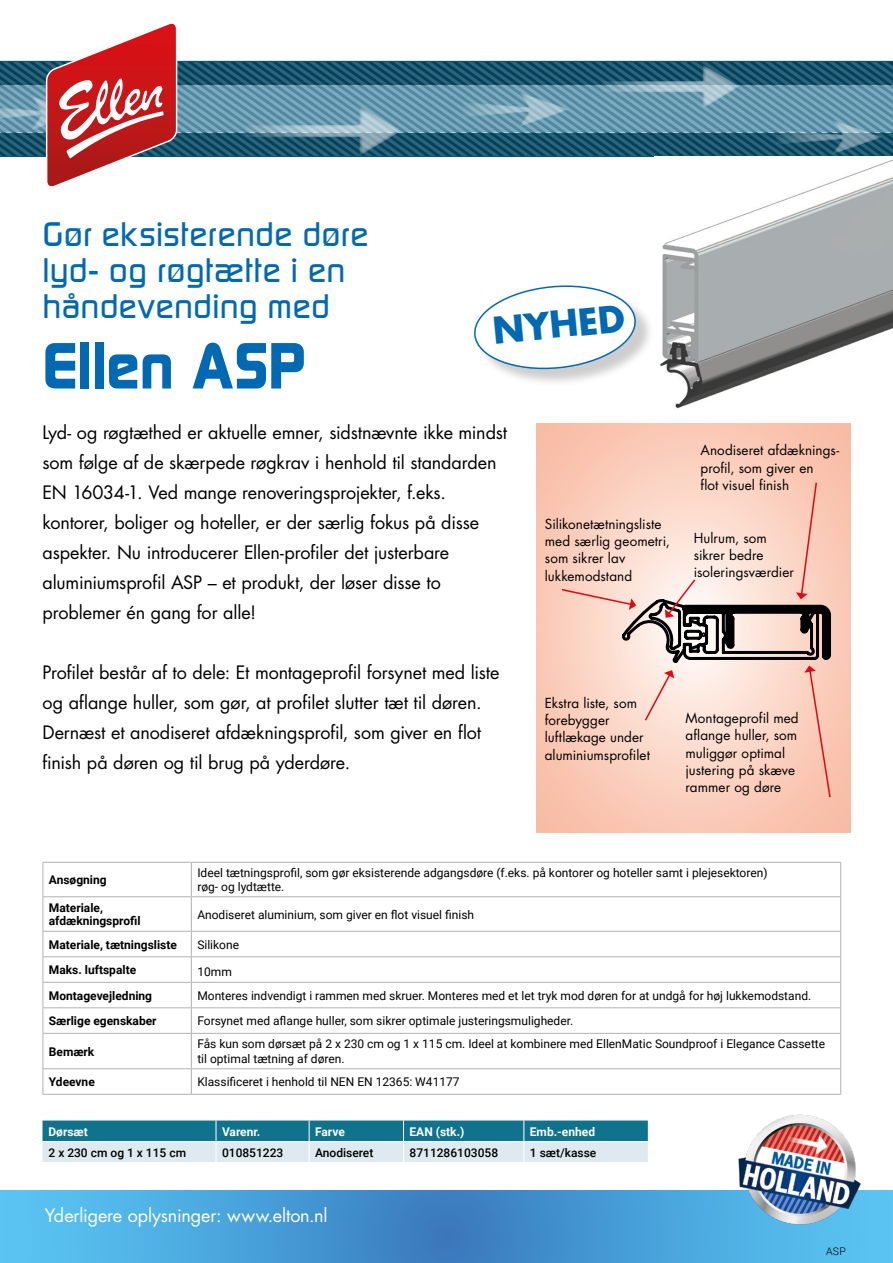
<style>
.page{position:relative;width:893px;height:1263px;background:#fff}
.page>*{position:absolute;margin:0;border:0;box-sizing:border-box;transform-origin:0 0}
.t1{font:800 63px "Digital Serial";color:#0069b4}
.t2{font:700 36px "Futura Std";color:#0069b4}
.t3{font:700 33px/36px "Digital Serial";letter-spacing:.01em;color:#0069b4}
.t4{font:18px/30px "Futura Std";letter-spacing:-.005em;color:#000}
.t5{font:18px "Futura Std";letter-spacing:-.005em;color:#fff}
.t6{font:13.5px/17.2px "Futura Std";letter-spacing:.005em;color:#000}
.t7{font:12px/13.5px "Roboto";color:#000}
.t8{font:700 12px/13.5px "Roboto";color:#000}
.t9{font:500 12px "Roboto";color:#000}
.t10{font:700 12px "Roboto";color:#fff}
.t11{font:300 10.5px "Roboto";color:#000}
</style>
<div class="page">
<svg style="left:0;top:1191px;width:893px;height:72px;background:#49a1d9"></svg>
<img style="left:660px;top:188px;width:233px;height:221px">
<svg style="left:0;top:23px;width:893px;height:165px"></svg>
<div style="left:537px;top:424px;width:313px;height:409px;background:linear-gradient(to right,#fac8b4,#f9c7b3)"></div>
<svg style="left:43px;top:1120px;width:605px;height:42px;background:#7bb1c1"></svg>
<hr style="left:43px;top:862px;width:148px;height:1px;background:#b3b2b2">
<hr style="left:43px;top:863px;width:1px;height:33px;background:#b3b2b2">
<hr style="left:191px;top:862px;width:650px;height:1px;background:#b3b2b2">
<hr style="left:191px;top:863px;width:1px;height:33px;background:#b3b2b2">
<hr style="left:840px;top:863px;width:1px;height:33px;background:#b3b2b2">
<hr style="left:43px;top:896px;width:148px;height:1px;background:#b3b2b2">
<hr style="left:43px;top:897px;width:1px;height:34px;background:#b3b2b2">
<hr style="left:191px;top:896px;width:650px;height:1px;background:#b3b2b2">
<hr style="left:191px;top:897px;width:1px;height:34px;background:#b3b2b2">
<hr style="left:840px;top:897px;width:1px;height:34px;background:#b3b2b2">
<hr style="left:43px;top:931px;width:148px;height:1px;background:#b3b2b2">
<hr style="left:191px;top:931px;width:650px;height:1px;background:#b3b2b2">
<hr style="left:43px;top:956px;width:148px;height:1px;background:#b3b2b2">
<hr style="left:191px;top:956px;width:650px;height:1px;background:#b3b2b2">
<hr style="left:43px;top:982px;width:148px;height:1px;background:#b3b2b2">
<hr style="left:191px;top:982px;width:650px;height:1px;background:#b3b2b2">
<hr style="left:43px;top:1007px;width:148px;height:1px;background:#b3b2b2">
<svg style="left:43px;top:932px;width:1px;height:101px"></svg>
<hr style="left:191px;top:1007px;width:650px;height:1px;background:#b3b2b2">
<svg style="left:191px;top:932px;width:1px;height:101px"></svg>
<svg style="left:840px;top:932px;width:1px;height:101px"></svg>
<hr style="left:43px;top:1033px;width:148px;height:1px;background:#b3b2b2">
<hr style="left:43px;top:1034px;width:1px;height:34px;background:#b3b2b2">
<hr style="left:191px;top:1033px;width:650px;height:1px;background:#b3b2b2">
<hr style="left:191px;top:1034px;width:1px;height:34px;background:#b3b2b2">
<hr style="left:840px;top:1034px;width:1px;height:34px;background:#b3b2b2">
<hr style="left:43px;top:1068px;width:148px;height:1px;background:#b3b2b2">
<svg style="left:43px;top:1069px;width:1px;height:25px"></svg>
<hr style="left:191px;top:1068px;width:650px;height:1px;background:#b3b2b2">
<svg style="left:191px;top:1069px;width:1px;height:25px"></svg>
<svg style="left:840px;top:1069px;width:1px;height:25px"></svg>
<hr style="left:43px;top:1094px;width:148px;height:1px;background:#b3b2b2">
<hr style="left:191px;top:1094px;width:650px;height:1px;background:#b3b2b2">
<img style="left:736px;top:1114px;width:128px;height:114px">
<svg style="left:560px;top:481px;width:272px;height:318px;background:#eccabd"></svg>
<div style="left:477px;top:288px;width:177px;height:100px;background:#000;opacity:.2"></div>
<svg style="left:474px;top:285px;width:163px;height:87px"></svg>
<h3 class="t3" style="left:43px;top:216px;width:327px">Gør eksisterende døre lyd- og røgtætte i en håndevending med</h3>
<h1 class="t1" style="left:43px;top:328px;width:264px">Ellen ASP</h1>
<h2 class="t2" style="left:490px;top:307px;width:134px;rotate:-6deg">NYHED</h2>
<p class="t4" style="left:43px;top:417px;width:466px">Lyd- og røgtæthed er aktuelle emner, sidstnævnte ikke mindst som følge af de skærpede røgkrav i henhold til standarden EN 16034-1. Ved mange renoveringsprojekter, f.eks. kontorer, boliger og hoteller, er der særlig fokus på disse aspekter. Nu introducerer Ellen-profiler det justerbare aluminiumsprofil ASP – et produkt, der løser disse to problemer én gang for alle!</p>
<p class="t4" style="left:43px;top:657px;width:459px">Profilet består af to dele: Et montageprofil forsynet med liste og aflange huller, som gør, at profilet slutter tæt til døren.<br>Dernæst et anodiseret afdækningsprofil, som giver en flot finish på døren og til brug på yderdøre.</p>
<p class="t6" style="left:545px;top:515px;width:127px">Silikonetætningsliste med særlig geometri, som sikrer lav lukkemodstand</p>
<p class="t6" style="left:545px;top:694px;width:107px">Ekstra liste, som forebygger luftlækage under aluminiumsprofilet</p>
<p class="t6" style="left:701px;top:442px;width:140px">Anodiseret afdæknings&shy;profil, som giver en<br>flot visuel finish</p>
<p class="t6" style="left:694px;top:529px;width:102px">Hulrum, som sikrer bedre isoleringsværdier</p>
<p class="t6" style="left:686px;top:710px;width:115px">Montageprofil med aflange huller, som muliggør optimal justering på skæve rammer og døre</p>
<p class="t8" style="left:49px;top:872px;width:59px">Ansøgning</p>
<p class="t7" style="left:197px;top:866px;width:572px">Ideel tætningsprofil, som gør eksisterende adgangsdøre (f.eks. på kontorer og hoteller samt i plejesektoren) røg- og lydtætte.</p>
<p class="t8" style="left:49px;top:900px;width:93px">Materiale, afdækningsprofil</p>
<p class="t7" style="left:197px;top:907px;width:278px">Anodiseret aluminium, som giver en flot visuel finish</p>
<p class="t8" style="left:49px;top:937px;width:130px">Materiale, tætningsliste</p>
<p class="t7" style="left:197px;top:937px;width:43px">Silikone</p>
<p class="t8" style="left:49px;top:962px;width:89px">Maks. luftspalte</p>
<p class="t7" style="left:197px;top:964px;width:36px">10mm</p>
<p class="t8" style="left:49px;top:988px;width:105px">Montagevejledning</p>
<p class="t7" style="left:197px;top:988px;width:615px">Monteres indvendigt i rammen med skruer. Monteres med et let tryk mod døren for at undgå for høj lukkemodstand.</p>
<p class="t8" style="left:49px;top:1014px;width:109px">Særlige egenskaber</p>
<p class="t7" style="left:197px;top:1014px;width:377px">Forsynet med aflange huller, som sikrer optimale justeringsmuligheder.</p>
<p class="t8" style="left:49px;top:1044px;width:47px">Bemærk</p>
<p class="t7" style="left:197px;top:1036px;width:629px;line-height:14.4px">Fås kun som dørsæt på 2 x 230 cm og 1 x 115 cm. Ideel at kombinere med EllenMatic Soundproof i Elegance Cassette til optimal tætning af døren.</p>
<p class="t8" style="left:49px;top:1074px;width:47px">Ydeevne</p>
<p class="t7" style="left:197px;top:1074px;width:264px">Klassificeret i henhold til NEN EN 12365: W41177</p>
<p class="t10" style="left:49px;top:1123px;width:41px">Dørsæt</p>
<p class="t10" style="left:222px;top:1123px;width:40px">Varenr.</p>
<p class="t10" style="left:315px;top:1123px;width:31px">Farve</p>
<p class="t10" style="left:410px;top:1123px;width:56px">EAN (stk.)</p>
<p class="t10" style="left:530px;top:1123px;width:67px">Emb.-enhed</p>
<p class="t9" style="left:49px;top:1144px;width:139px">2 x 230 cm og 1 x 115 cm</p>
<p class="t9" style="left:222px;top:1144px;width:63px">010851223</p>
<p class="t9" style="left:315px;top:1144px;width:60px">Anodiseret</p>
<p class="t9" style="left:410px;top:1144px;width:90px">8711286103058</p>
<p class="t9" style="left:530px;top:1144px;width:68px">1 sæt/kasse</p>
<p class="t5" style="left:45px;top:1203px;width:284px">Yderligere oplysninger: www.elton.nl</p>
<p class="t11" style="left:826px;top:1244px;width:21px">ASP</p>
</div>
